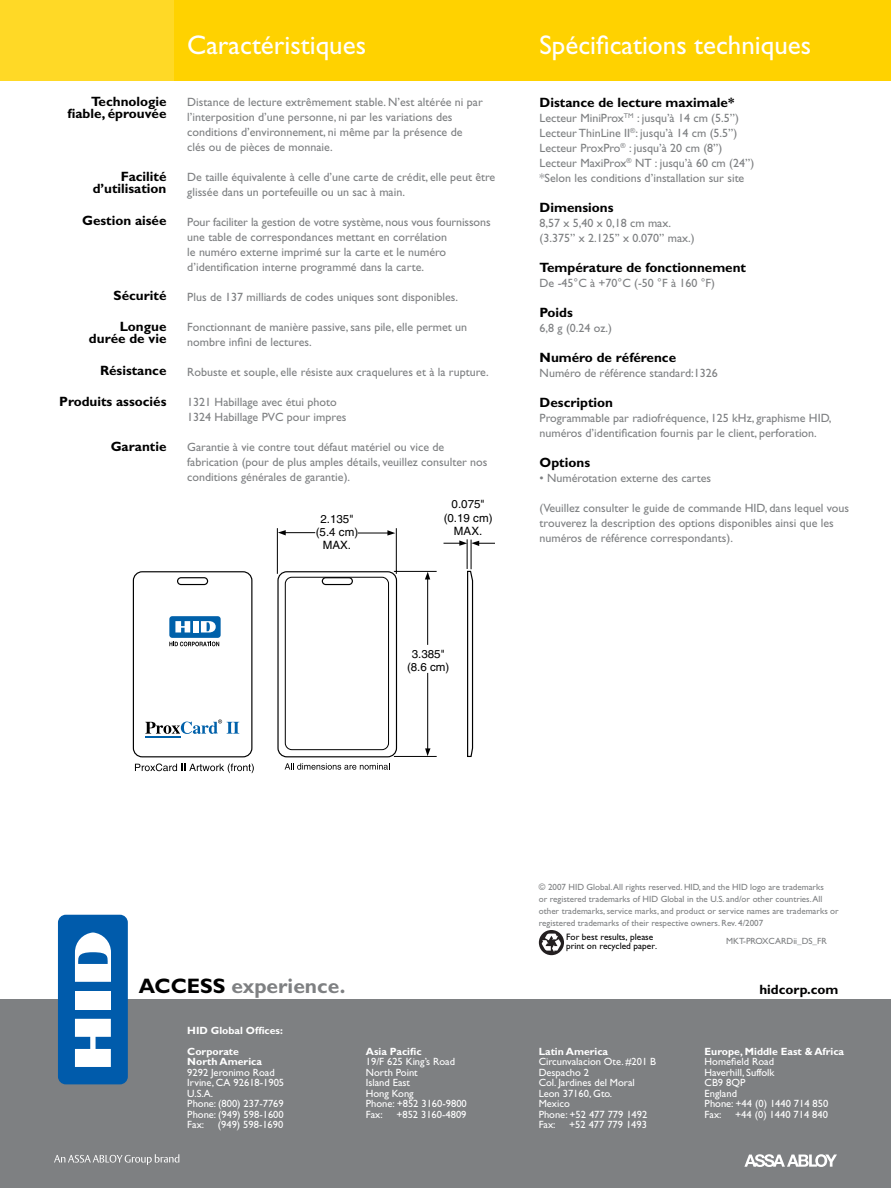
<style>
.page{position:relative;width:891px;height:1188px;background:#fff}
.page>*{position:absolute;margin:0;border:0;box-sizing:border-box;transform-origin:0 0}
.t1{font:27px "Gill Sans";color:#fff}
.t2{font:700 21px "Gill Sans";color:#7e8082}
.t3{font:700 13.5px/12px "Gill Sans";color:#000;text-align:right}
.t4{font:12px/15px "Gill Sans";color:#7e8082}
.t5{font:11.4px/13px "Helvetica";color:#000;text-align:center}
.t6{font:10.5px/10.5px "Gill Sans";color:#fff}
.t7{font:700 10.5px/21px "Gill Sans";color:#fff}
.t8{font:9.3px/9.4px "Gill Sans";color:#000}
.t9{font:9px/12px "Gill Sans";color:#7e8082}
.s1{color:#000}
</style>
<div class="page">
<div style="left:0;top:0;width:187px;height:81px;background:#ffd926"></div>
<div style="left:175px;top:0;width:716px;height:81px;background:#ffd200"></div>
<div style="left:0;top:1000px;width:891px;height:188px;background:#7e8082"></div>
<div style="left:58px;top:915px;width:70px;height:169px;background:#005bab;border-radius:8px"></div>
<div style="left:75px;top:991px;width:36px;height:18px;background:#fff"></div>
<svg style="left:75px;top:1019px;width:36px;height:48px"></svg>
<svg style="left:75px;top:932px;width:36px;height:50px"></svg>
<svg style="left:133px;top:571px;width:265px;height:187px"></svg>
<div style="left:285px;top:577px;width:104px;height:173px;border:1px solid #000;border-radius:7px"></div>
<svg style="left:285px;top:763px;width:105px;height:7px"></svg>
<svg style="left:135px;top:764px;width:119px;height:9px"></svg>
<svg style="left:145px;top:719px;width:94px;height:15px"></svg>
<hr style="left:146px;top:736px;width:35px;height:2px;background:#0061aa">
<div style="left:169px;top:616px;width:52px;height:22px;background:#0061aa;border-radius:3px"></div>
<div style="left:193px;top:621px;width:5px;height:11px;background:#fff"></div>
<svg style="left:175px;top:621px;width:15px;height:11px"></svg>
<svg style="left:201px;top:621px;width:15px;height:11px"></svg>
<svg style="left:169px;top:642px;width:50px;height:4px"></svg>
<hr style="left:394px;top:571px;width:43px;height:1px;background:#000">
<hr style="left:394px;top:756px;width:43px;height:1px;background:#000">
<hr style="left:277px;top:528px;width:1px;height:46px;background:#000">
<hr style="left:396px;top:528px;width:1px;height:46px;background:#000">
<hr style="left:467px;top:539px;width:1px;height:30px;background:#000">
<svg style="left:278px;top:530px;width:8px;height:5px"></svg>
<svg style="left:387px;top:530px;width:8px;height:6px"></svg>
<svg style="left:425px;top:572px;width:5px;height:7px"></svg>
<svg style="left:425px;top:748px;width:6px;height:8px"></svg>
<svg style="left:459px;top:540px;width:20px;height:217px"></svg>
<svg style="left:539px;top:930px;width:25px;height:25px"></svg>
<svg style="left:542px;top:934px;width:19px;height:18px"></svg>
<svg style="left:54px;top:1154px;width:125px;height:11px"></svg>
<svg style="left:744px;top:1154px;width:93px;height:13px"></svg>
<p class="t3" style="left:67px;top:96px;width:101px">Technologie fiable, éprouvée</p>
<p class="t3" style="left:93px;top:170px;width:75px">Facilité d’utilisation</p>
<p class="t3" style="left:82px;top:214px;width:86px">Gestion aisée</p>
<p class="t3" style="left:114px;top:290px;width:54px">Sécurité</p>
<p class="t3" style="left:89px;top:320px;width:79px">Longue durée de vie</p>
<p class="t3" style="left:100px;top:364px;width:68px">Résistance</p>
<p class="t3" style="left:59px;top:396px;width:109px">Produits associés</p>
<p class="t3" style="left:111px;top:440px;width:57px">Garantie</p>
<h1 class="t1" style="left:187px;top:29px;width:180px">Caractéristiques</h1>
<p class="t4" style="left:187px;top:94px;width:297px">Distance de lecture extrêmement stable. N’est altérée ni par l’interposition d’une personne, ni par les variations des conditions d’environnement, ni même par la présence de clés ou de pièces de monnaie.</p>
<p class="t4" style="left:187px;top:169px;width:310px">De taille équivalente à celle d’une carte de crédit, elle peut être glissée dans un portefeuille ou un sac à main.</p>
<p class="t4" style="left:187px;top:214px;width:305px">Pour faciliter la gestion de votre système, nous vous fournissons une table de correspondances mettant en corrélation<br>le numéro externe imprimé sur la carte et le numéro d’identification interne programmé dans la carte.</p>
<p class="t4" style="left:187px;top:289px;width:272px">Plus de 137 milliards de codes uniques sont disponibles.</p>
<p class="t4" style="left:187px;top:319px;width:281px">Fonctionnant de manière passive, sans pile, elle permet un nombre infini de lectures.</p>
<p class="t4" style="left:187px;top:364px;width:303px">Robuste et souple, elle résiste aux craquelures et à la rupture.</p>
<p class="t4" style="left:187px;top:394px;width:161px">1321 Habillage avec étui photo<br>1324 Habillage PVC pour impres</p>
<p class="t4" style="left:187px;top:439px;width:302px">Garantie à vie contre tout défaut matériel ou vice de fabrication (pour de plus amples détails, veuillez consulter nos conditions générales de garantie).</p>
<p class="t5" style="left:316px;top:513px;width:44px">2.135" (5.4 cm)<br>MAX.</p>
<p class="t5" style="left:444px;top:498px;width:50px">0.075" (0.19 cm)<br>MAX.</p>
<p class="t5" style="left:407px;top:647px;width:44px">3.385" (8.6 cm)</p>
<h1 class="t1" style="left:540px;top:29px;width:273px">Spécifications techniques</h1>
<p class="t3" style="left:540px;top:96px;width:196px">Distance de lecture maximale*</p>
<p class="t4" style="left:540px;top:110px;width:216px">Lecteur MiniProx<sup>TM</sup> : jusqu’à 14 cm (5.5’’)<br>Lecteur ThinLine II<sup>®</sup>: jusqu’à 14 cm (5.5’’)<br>Lecteur ProxPro<sup>®</sup> : jusqu’à 20 cm (8’’)<br>Lecteur MaxiProx<sup>®</sup> NT : jusqu’à 60 cm (24’’) *Selon les conditions d’installation sur site</p>
<p class="t3" style="left:540px;top:201px;width:75px">Dimensions</p>
<p class="t4" style="left:540px;top:215px;width:157px">8,57 x 5,40 x 0,18 cm max. (3.375’’ x 2.125’’ x 0.070’’ max.)</p>
<p class="t3" style="left:540px;top:261px;width:208px">Température de fonctionnement</p>
<p class="t4" style="left:540px;top:275px;width:177px">De -45°C à +70°C (-50 °F à 160 °F)</p>
<p class="t3" style="left:540px;top:306px;width:35px">Poids</p>
<p class="t4" style="left:540px;top:320px;width:74px">6,8 g (0.24 oz.)</p>
<p class="t3" style="left:540px;top:351px;width:138px">Numéro de référence</p>
<p class="t4" style="left:540px;top:365px;width:180px">Numéro de référence standard:1326</p>
<p class="t3" style="left:540px;top:396px;width:75px">Description</p>
<p class="t4" style="left:540px;top:410px;width:293px">Programmable par radiofréquence, 125 kHz, graphisme HID, numéros d’identification fournis par le client, perforation.</p>
<p class="t3" style="left:540px;top:456px;width:52px">Options</p>
<p class="t4" style="left:540px;top:470px;width:173px">• Numérotation externe des cartes</p>
<p class="t4" style="left:540px;top:500px;width:311px">(Veuillez consulter le guide de commande HID, dans lequel vous trouverez la description des options disponibles ainsi que les numéros de référence correspondants).</p>
<h2 class="t2" style="left:139px;top:973px;width:208px"><span class="s1">ACCESS</span> experience.</h2>
<p class="t7" style="left:187px;top:1020px;width:97px">HID Global Offices:<br>Corporate</p>
<p class="t7" style="left:187px;top:1051px;width:76px">North America</p>
<p class="t6" style="left:187px;top:1067px;width:98px">9292 Jeronimo Road<br>Irvine, CA 92618-1905<br>U.S.A.<br>Phone: (800) 237-7769<br>Phone: (949) 598-1600<br>Fax:</p>
<p class="t6" style="left:218px;top:1119px;width:67px">(949) 598-1690</p>
<p class="t7" style="left:366px;top:1041px;width:57px">Asia Pacific</p>
<p class="t6" style="left:366px;top:1057px;width:103px">19/F 625 King’s Road<br>North Point<br>Island East<br>Hong Kong<br>Phone: +852 3160-9800<br>Fax:</p>
<p class="t6" style="left:396px;top:1109px;width:72px">+852 3160-4809</p>
<p class="t9" style="left:539px;top:881px;width:301px">© 2007 HID Global. All rights reserved. HID, and the HID logo are trademarks<br>or registered trademarks of HID Global in the U.S. and/or other countries. All other trademarks, service marks, and product or service names are trademarks or registered trademarks of their respective owners. Rev. 4/2007</p>
<p class="t8" style="left:566px;top:932px;width:92px">For best results, please print on recycled paper.</p>
<p class="t9" style="left:726px;top:935px;width:102px">MKT-PROXCARDii_DS_FR</p>
<p class="t7" style="left:539px;top:1041px;width:71px">Latin America</p>
<p class="t6" style="left:539px;top:1057px;width:119px">Circunvalacion Ote. #201 B<br>Despacho 2<br>Col. Jardines del Moral<br>Leon 37160, Gto.<br>Mexico<br>Phone: +52 477 779 1492<br>Fax:</p>
<p class="t6" style="left:569px;top:1120px;width:79px">+52 477 779 1493</p>
<p class="t3" style="left:759px;top:983px;width:81px">hidcorp.com</p>
<p class="t7" style="left:705px;top:1041px;width:141px">Europe, Middle East &amp; Africa</p>
<p class="t6" style="left:705px;top:1057px;width:125px">Homefield Road<br>Haverhill, Suffolk<br>CB9 8QP<br>England<br>Phone: +44 (0) 1440 714 850<br>Fax:</p>
<p class="t6" style="left:735px;top:1109px;width:94px">+44 (0) 1440 714 840</p>
</div>
